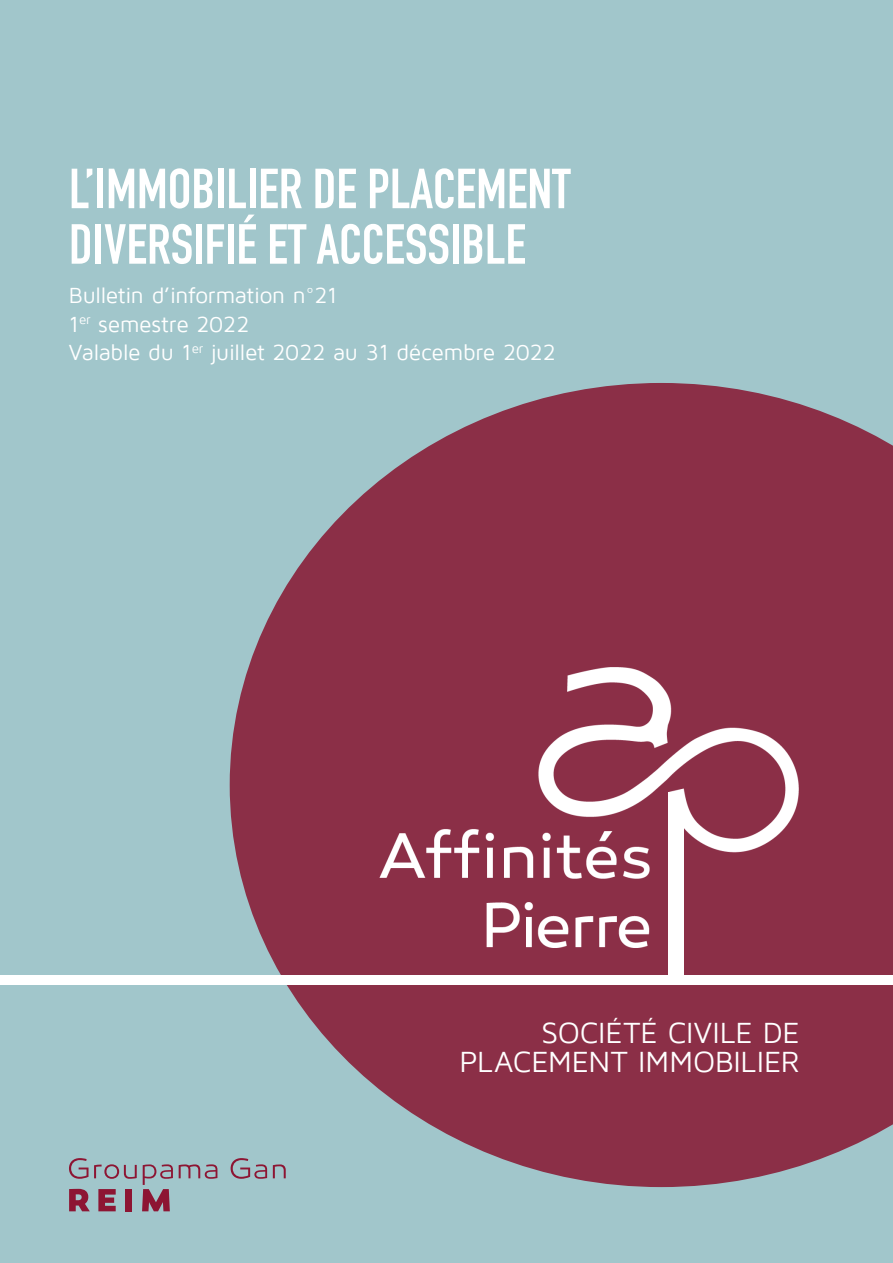
<style>
.page{position:relative;width:893px;height:1263px;background:#a1c6cb}
.page>*{position:absolute;margin:0;border:0;box-sizing:border-box;transform-origin:0 0}
.t1{font:700 55.5px "DIN Condensed";color:#fff}
.t2{font:30px "Maven Pro";letter-spacing:-.005em;color:#fff}
.t3{font:22.5px "Maven Pro";letter-spacing:-.015em;color:#fff}
</style>
<div class="page">
<svg style="left:230px;top:383px;width:663px;height:804px;fill:#8b2f47"></svg>
<img style="left:377px;top:668px;width:422px;height:296px">
<div style="left:0;top:976px;width:893px;height:9px;background:#fff"></div>
<div style="left:668px;top:792px;width:16px;height:189px;background:#fff"></div>
<svg style="left:179px;top:1164px;width:38px;height:15px"></svg>
<svg style="left:231px;top:1158px;width:36px;height:21px"></svg>
<svg style="left:273px;top:1164px;width:13px;height:14px"></svg>
<svg style="left:69px;top:1158px;width:104px;height:53px"></svg>
<p class="t1" style="left:69px;top:156px;width:503px">L’IMMOBILIER DE PLACEMENT</p>
<p class="t1" style="left:69px;top:212px;width:458px">DIVERSIFIÉ ET ACCESSIBLE</p>
<p class="t3" style="left:69px;top:284px;width:270px">Bulletin d’information n°21</p>
<p class="t3" style="left:69px;top:312px;width:182px">1<sup>er</sup> semestre 2022</p>
<p class="t3" style="left:69px;top:341px;width:489px">Valable du 1<sup>er</sup> juillet 2022 au 31 décembre 2022</p>
<p class="t2" style="left:541px;top:1017px;width:259px">SOCIÉTÉ CIVILE DE</p>
<p class="t2" style="left:460px;top:1046px;width:341px">PLACEMENT IMMOBILIER</p>
<p class="t2" style="left:554px;top:1017px;width:259px">SOCIÉTÉ CIVILE DE</p>
<p class="t2" style="left:472px;top:1046px;width:341px">PLACEMENT IMMOBILIER</p>
</div>
